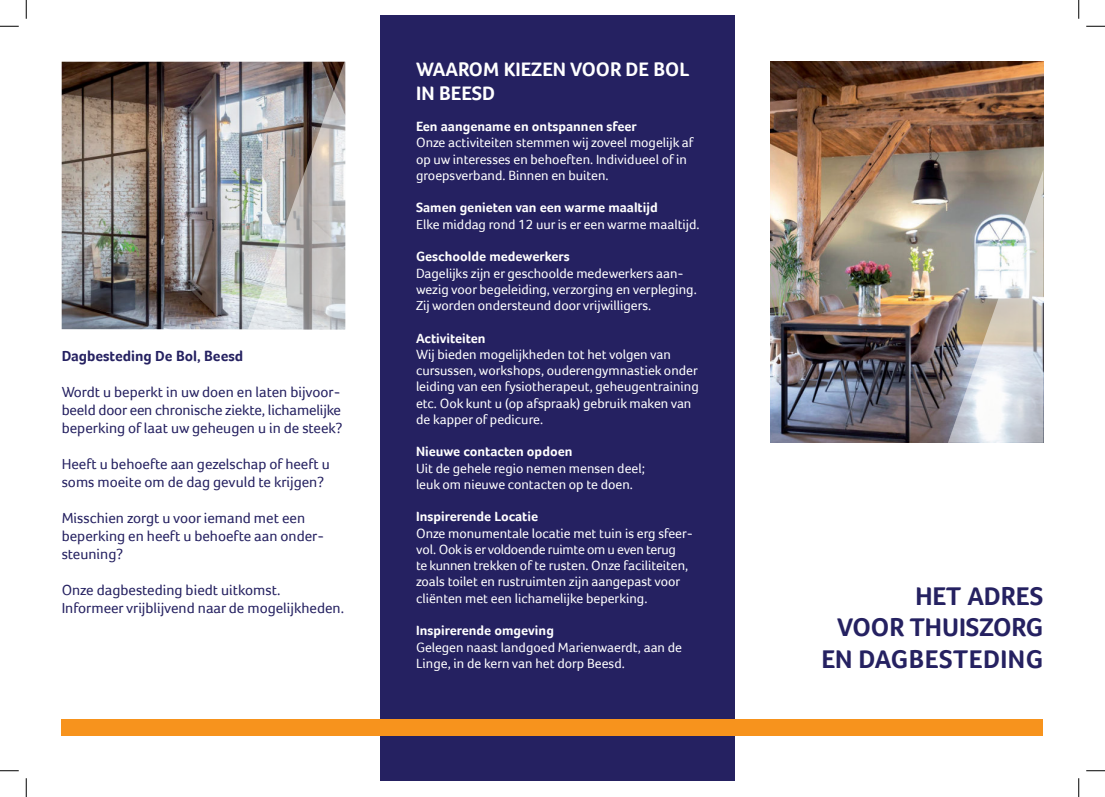
<style>
.page{position:relative;width:1105px;height:797px;background:#fff}
.page>*{position:absolute;margin:0;border:0;box-sizing:border-box;transform-origin:0 0}
.t1{font:700 26.25px/31.5px "Foco";color:#252161;text-align:right}
.t2{font:700 20px/24px "Foco";color:#fff}
.t3{font:15px/18px "Foco";color:#252161}
.t4{font:700 15px "Foco";color:#252161}
.t5{font:13.75px/16.2px "Foco";color:#fff}
.t6{font:700 13.75px "Foco";color:#fff}
</style>
<div class="page">
<div style="left:381px;top:16px;width:354px;height:765px;background:#252161"></div>
<img style="left:62px;top:62px;width:186px;height:267px">
<div style="left:62px;top:719px;width:981px;height:16px;background:#f7931d"></div>
<img style="left:248px;top:61px;width:97px;height:268px">
<img style="left:770px;top:62px;width:273px;height:381px">
<svg style="left:948px;top:170px;width:95px;height:273px"></svg>
<svg style="left:0;top:25px;width:19px;height:2px"></svg>
<svg style="left:1086px;top:25px;width:19px;height:2px"></svg>
<svg style="left:0;top:770px;width:19px;height:1px"></svg>
<svg style="left:1086px;top:770px;width:19px;height:1px"></svg>
<svg style="left:25px;top:0;width:2px;height:19px"></svg>
<svg style="left:25px;top:778px;width:2px;height:19px"></svg>
<svg style="left:1078px;top:0;width:1px;height:19px"></svg>
<svg style="left:1078px;top:778px;width:1px;height:19px"></svg>
<h2 class="t2" style="left:416px;top:57px;width:275px">WAAROM KIEZEN VOOR DE BOL<br>IN BEESD</h2>
<p class="t6" style="left:416px;top:118px;width:222px">Een aangename en ontspannen sfeer</p>
<p class="t5" style="left:416px;top:134px;width:279px">Onze activiteiten stemmen wij zoveel mogelijk af op uw interesses en behoeften. Individueel of in groepsverband. Binnen en buiten.</p>
<p class="t6" style="left:416px;top:200px;width:243px">Samen genieten van een warme maaltijd</p>
<p class="t5" style="left:416px;top:216px;width:285px">Elke middag rond 12 uur is er een warme maaltijd.</p>
<p class="t6" style="left:416px;top:248px;width:155px">Geschoolde medewerkers</p>
<p class="t5" style="left:416px;top:265px;width:282px">Dagelijks zijn er geschoolde medewerkers aan&shy;wezig voor begeleiding, verzorging en verpleging.<br>Zij worden ondersteund door vrijwilligers.</p>
<p class="t6" style="left:416px;top:330px;width:71px">Activiteiten</p>
<p class="t5" style="left:416px;top:346px;width:284px">Wij bieden mogelijkheden tot het volgen van cursussen, workshops, ouderengymnastiek onder leiding van een fysiotherapeut, geheugentraining etc. Ook kunt u (op afspraak) gebruik maken van de kapper of pedicure.</p>
<p class="t6" style="left:416px;top:443px;width:158px">Nieuwe contacten opdoen</p>
<p class="t5" style="left:416px;top:460px;width:230px">Uit de gehele regio nemen mensen deel; leuk om nieuwe contacten op te doen.</p>
<p class="t6" style="left:416px;top:508px;width:124px">Inspirerende Locatie</p>
<p class="t5" style="left:416px;top:525px;width:278px">Onze monumentale locatie met tuin is erg sfeer&shy;vol. Ook is er voldoende ruimte om u even terug<br>te kunnen trekken of te rusten. Onze faciliteiten, zoals toilet en rustruimten zijn aangepast voor cliënten met een lichamelijke beperking.</p>
<p class="t6" style="left:416px;top:622px;width:139px">Inspirerende omgeving</p>
<p class="t5" style="left:416px;top:638px;width:267px">Gelegen naast landgoed Marienwaerdt, aan de<br>Linge, in de kern van het dorp Beesd.</p>
<p class="t4" style="left:62px;top:347px;width:183px">Dagbesteding De Bol, Beesd</p>
<p class="t3" style="left:62px;top:383px;width:282px">Wordt u beperkt in uw doen en laten bijvoor&shy;beeld door een chronische ziekte, lichamelijke beperking of laat uw geheugen u in de steek?</p>
<p class="t3" style="left:62px;top:455px;width:270px">Heeft u behoefte aan gezelschap of heeft u soms moeite om de dag gevuld te krijgen?</p>
<p class="t3" style="left:62px;top:509px;width:264px">Misschien zorgt u voor iemand met een beperking en heeft u behoefte aan onder&shy;steuning?</p>
<p class="t3" style="left:62px;top:581px;width:284px">Onze dagbesteding biedt uitkomst.<br>Informeer vrijblijvend naar de mogelijkheden.</p>
<h1 class="t1" style="left:821px;top:580px;width:223px">HET ADRES<br>VOOR THUISZORG<br>EN DAGBESTEDING</h1>
</div>
